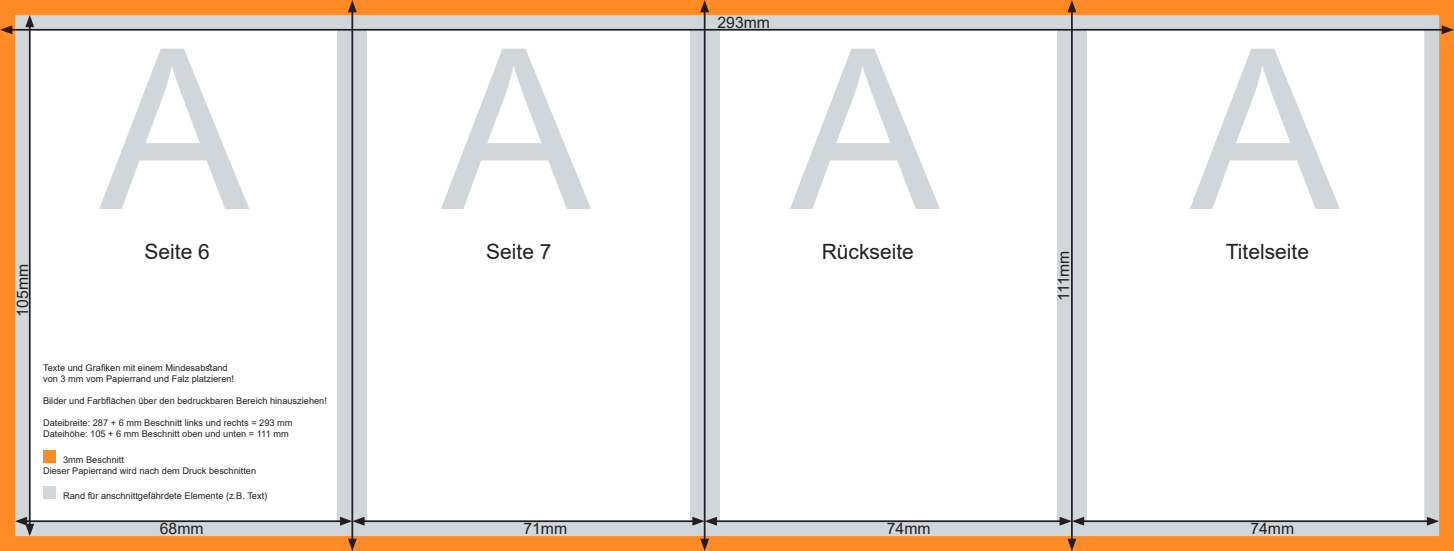
<style>
.page{position:relative;width:1454px;height:551px;background:#fff}
.page>*{position:absolute;margin:0;border:0;box-sizing:border-box;transform-origin:0 0}
.t1{font:224px "Arial";color:#d0d7da}
.t2{font:21px "Arial";color:#231f20}
.t3{font:15.75px "Arial";color:#231f20}
.t4{font:9.28px/11px "Arial";color:#231f20}
</style>
<div class="page">
<div style="left:0;top:0;width:1453px;height:551px;border:30px solid #d0d7da"></div>
<div style="left:337px;top:0;width:30px;height:551px;background:#d0d7da"></div>
<div style="left:690px;top:0;width:29px;height:551px;background:#d0d7da"></div>
<div style="left:1057px;top:0;width:29px;height:551px;background:#d0d7da"></div>
<div style="left:0;top:0;width:1453px;height:551px;border:15px solid #ff8b27"></div>
<hr style="left:351px;top:10px;width:2px;height:531px;background:#231f20">
<svg style="left:348px;top:0;width:9px;height:12px"></svg>
<svg style="left:348px;top:538px;width:9px;height:13px"></svg>
<hr style="left:704px;top:10px;width:1px;height:531px;background:#231f20">
<svg style="left:700px;top:0;width:9px;height:12px"></svg>
<svg style="left:700px;top:538px;width:9px;height:13px"></svg>
<hr style="left:1071px;top:10px;width:1px;height:531px;background:#231f20">
<svg style="left:1067px;top:0;width:9px;height:12px"></svg>
<svg style="left:1067px;top:538px;width:9px;height:13px"></svg>
<hr style="left:29px;top:24px;width:2px;height:502px;background:#231f20">
<svg style="left:25px;top:15px;width:9px;height:12px"></svg>
<hr style="left:10px;top:29px;width:1434px;height:2px;background:#231f20">
<svg style="left:0;top:25px;width:12px;height:9px"></svg>
<svg style="left:1441px;top:25px;width:12px;height:9px"></svg>
<hr style="left:24px;top:520px;width:319px;height:2px;background:#231f20">
<svg style="left:15px;top:516px;width:19px;height:20px"></svg>
<hr style="left:362px;top:520px;width:333px;height:2px;background:#231f20">
<svg style="left:340px;top:516px;width:24px;height:9px"></svg>
<hr style="left:714px;top:520px;width:348px;height:2px;background:#231f20">
<svg style="left:692px;top:516px;width:25px;height:9px"></svg>
<hr style="left:1081px;top:520px;width:348px;height:2px;background:#231f20">
<svg style="left:1059px;top:516px;width:25px;height:9px"></svg>
<svg style="left:1426px;top:516px;width:13px;height:9px"></svg>
<svg style="left:43px;top:450px;width:12px;height:12px"></svg>
<svg style="left:43px;top:486px;width:12px;height:12px"></svg>
<p class="t3" style="left:12px;top:316px;width:54px;rotate:-90deg">105mm</p>
<p class="t1" style="left:100px;top:-24px;width:151px">A</p>
<p class="t2" style="left:144px;top:237px;width:67px">Seite 6</p>
<p class="t1" style="left:441px;top:-24px;width:151px">A</p>
<p class="t2" style="left:486px;top:237px;width:67px">Seite 7</p>
<p class="t3" style="left:717px;top:12px;width:54px">293mm</p>
<p class="t1" style="left:790px;top:-24px;width:151px">A</p>
<p class="t2" style="left:821px;top:237px;width:94px">Rückseite</p>
<p class="t3" style="left:1053px;top:300px;width:52px;rotate:-90deg">111mm</p>
<p class="t1" style="left:1190px;top:-24px;width:151px">A</p>
<p class="t2" style="left:1225px;top:237px;width:85px">Titelseite</p>
<p class="t4" style="left:43px;top:362px;width:193px">Texte und Grafiken mit einem Mindesabstand von 3 mm vom Papierrand und Falz platzieren!</p>
<p class="t4" style="left:43px;top:395px;width:285px">Bilder und Farbflächen über den bedruckbaren Bereich hinausziehen!</p>
<p class="t4" style="left:43px;top:417px;width:251px">Dateibreite: 287 + 6 mm Beschnitt links und rechts = 293 mm</p>
<p class="t4" style="left:43px;top:428px;width:247px">Dateihöhe: 105 + 6 mm Beschnitt oben und unten = 111 mm</p>
<p class="t4" style="left:63px;top:453px;width:62px">3mm Beschnitt</p>
<p class="t4" style="left:43px;top:464px;width:215px">Dieser Papierrand wird nach dem Druck beschnitten</p>
<p class="t4" style="left:63px;top:490px;width:206px">Rand für anschnittgefährdete Elemente (z.B. Text)</p>
<p class="t3" style="left:160px;top:518px;width:45px">68mm</p>
<p class="t3" style="left:523px;top:518px;width:45px">71mm</p>
<p class="t3" style="left:887px;top:518px;width:45px">74mm</p>
<p class="t3" style="left:1250px;top:518px;width:45px">74mm</p>
</div>
